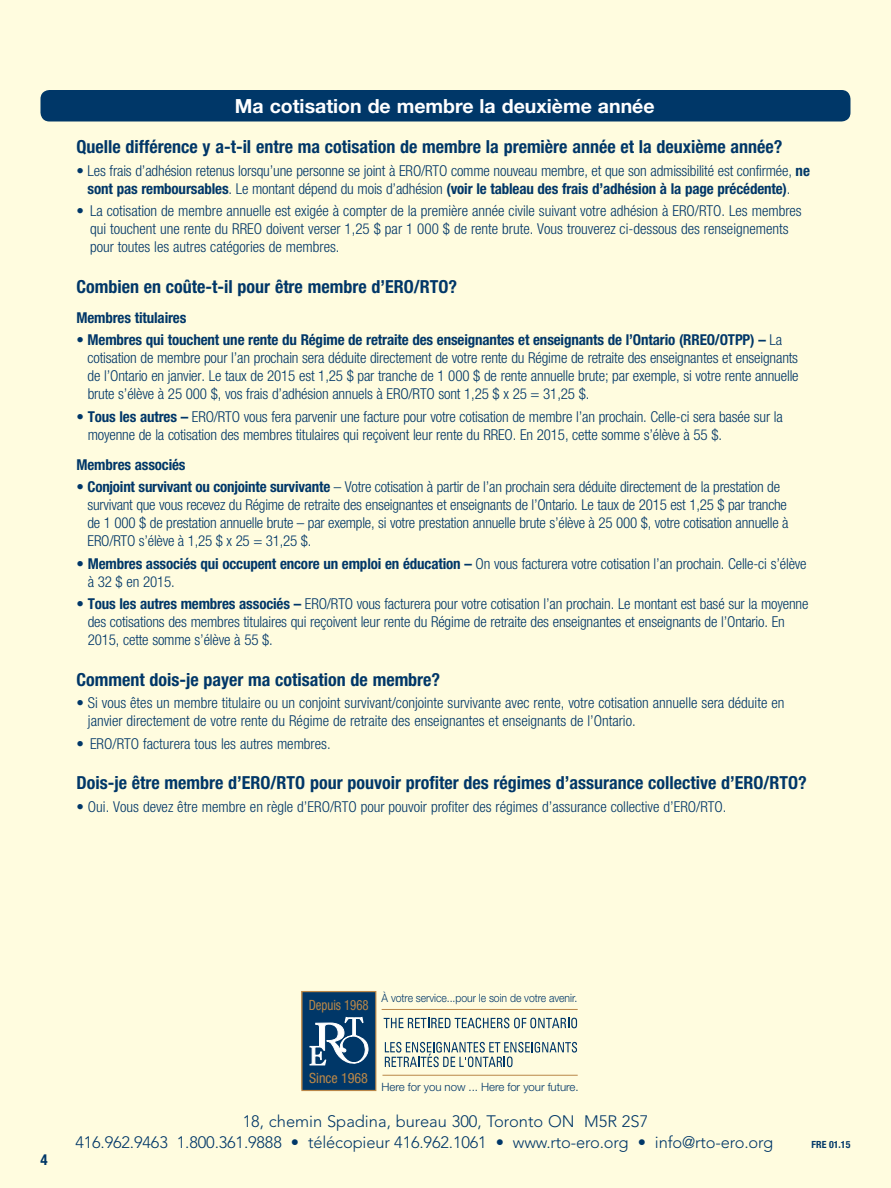
<style>
.page{position:relative;width:891px;height:1188px;background:#fffcdf}
.page>*{position:absolute;margin:0;border:0;box-sizing:border-box;transform-origin:0 0}
.t1{font:700 19.5px "Helvetica Neue";color:#fff}
.t2{font:700 condensed 18px "Helvetica Neue";color:#003768}
.t3{font:300 16.5px/21px "Avenir";letter-spacing:-.01em;color:#003768}
.t4{font:300 condensed 15px/18px "Helvetica Neue";letter-spacing:-.01em;color:#003768}
.t5{font:700 condensed 15px "Helvetica Neue";letter-spacing:-.01em;color:#003768}
.t6{font:condensed 13.95px "Helvetica Neue";letter-spacing:-.005em;color:#ba8748;scale:.91 1}
.t7{font:condensed 13.95px "Helvetica Neue";letter-spacing:-.005em;color:#ba8748}
.t8{font:300 11.4px "Helvetica Neue";letter-spacing:-.005em;color:#003768;scale:.91 1}
.t9{font:300 11.4px "Helvetica Neue";letter-spacing:-.005em;color:#003768}
.t10{font:700 condensed 9.9px "Helvetica Neue";color:#003768}
.s1{font-weight:700}
</style>
<div class="page">
<svg style="left:384px;top:1018px;width:193px;height:10px"></svg>
<svg style="left:385px;top:1042px;width:192px;height:25px"></svg>
<hr style="left:382px;top:1009px;width:196px;height:1px;background:#ba8748">
<hr style="left:382px;top:1075px;width:196px;height:1px;background:#ba8748">
<svg style="left:301px;top:991px;width:75px;height:100px;background:#275277"></svg>
<div style="left:40px;top:90px;width:810px;height:32px;background:#003768;border-radius:9px"></div>
<h1 class="t1" style="left:235px;top:94px;width:421px">Ma cotisation de membre la deuxième année</h1>
<p class="t2" style="left:76px;top:136px;width:708px">Quelle différence y a-t-il entre ma cotisation de membre la première année et la deuxième année?</p>
<p class="t4" style="left:76px;top:162px;width:735px;text-align:center"><span class="s1">•</span> Les frais d’adhésion retenus lorsqu’une personne se joint à ERO/RTO comme nouveau membre, et que son admissibilité est confirmée, <span class="s1">ne sont pas remboursables</span>. Le montant dépend du mois d’adhésion <span class="s1">(voir le tableau des frais d’adhésion à la page précédente)</span>.</p>
<p class="t4" style="left:90px;top:202px;width:713px;text-indent:-14px">• La cotisation de membre annuelle est exigée à compter de la première année civile suivant votre adhésion à ERO/RTO. Les membres qui touchent une rente du RREO doivent verser 1,25 $ par 1 000 $ de rente brute. Vous trouverez ci-dessous des renseignements pour toutes les autres catégories de membres.</p>
<p class="t2" style="left:77px;top:276px;width:382px">Combien en coûte-t-il pour être membre d’ERO/RTO?</p>
<p class="t5" style="left:77px;top:309px;width:111px">Membres titulaires</p>
<p class="t4" style="left:88px;top:331px;width:713px;text-indent:-11px"><span class="s1">• Membres qui touchent une rente du Régime de retraite des enseignantes et enseignants de l’Ontario (RREO/OTPP) –</span> La cotisation de membre pour l’an prochain sera déduite directement de votre rente du Régime de retraite des enseignantes et enseignants de l’Ontario en janvier. Le taux de 2015 est 1,25 $ par tranche de 1 000 $ de rente annuelle brute; par exemple, si votre rente annuelle brute s’élève à 25 000 $, vos frais d’adhésion annuels à ERO/RTO sont 1,25 $ x 25 = 31,25 $.</p>
<p class="t4" style="left:88px;top:408px;width:697px;text-indent:-11px">• <span class="s1">Tous les autres –</span> ERO/RTO vous fera parvenir une facture pour votre cotisation de membre l’an prochain. Celle-ci sera basée sur la moyenne de la cotisation des membres titulaires qui reçoivent leur rente du RREO. En 2015, cette somme s’élève à 55 $.</p>
<p class="t5" style="left:77px;top:456px;width:111px">Membres associés</p>
<p class="t4" style="left:88px;top:478px;width:703px;text-indent:-11px">• <span class="s1">Conjoint survivant ou conjointe survivante</span> – Votre cotisation à partir de l’an prochain sera déduite directement de la prestation de survivant que vous recevez du Régime de retraite des enseignantes et enseignants de l’Ontario. Le taux de 2015 est 1,25 $ par tranche de 1 000 $ de prestation annuelle brute – par exemple, si votre prestation annuelle brute s’élève à 25 000 $, votre cotisation annuelle à ERO/RTO s’élève à 1,25 $ x 25 = 31,25 $.</p>
<p class="t4" style="left:88px;top:555px;width:720px;text-indent:-11px">• <span class="s1">Membres associés qui occupent encore un emploi en éducation –</span> On vous facturera votre cotisation l’an prochain. Celle-ci s’élève à 32 $ en 2015.</p>
<p class="t4" style="left:88px;top:595px;width:722px;text-indent:-11px">• <span class="s1">Tous les autres membres associés –</span> ERO/RTO vous facturera pour votre cotisation l’an prochain. Le montant est basé sur la moyenne des cotisations des membres titulaires qui reçoivent leur rente du Régime de retraite des enseignantes et enseignants de l’Ontario. En<br>2015, cette somme s’élève à 55 $.</p>
<p class="t2" style="left:77px;top:669px;width:365px">Comment dois-je payer ma cotisation de membre?</p>
<p class="t4" style="left:88px;top:694px;width:698px;text-indent:-11px"><span class="s1">•</span> Si vous êtes un membre titulaire ou un conjoint survivant/conjointe survivante avec rente, votre cotisation annuelle sera déduite en janvier directement de votre rente du Régime de retraite des enseignantes et enseignants de l’Ontario.</p>
<p class="t4" style="left:77px;top:735px;width:256px">• ERO/RTO facturera tous les autres membres.</p>
<p class="t2" style="left:77px;top:772px;width:732px">Dois-je être membre d’ERO/RTO pour pouvoir profiter des régimes d’assurance collective d’ERO/RTO?</p>
<p class="t4" style="left:77px;top:798px;width:652px"><span class="s1">•</span> Oui. Vous devez être membre en règle d’ERO/RTO pour pouvoir profiter des régimes d’assurance collective d’ERO/RTO.</p>
<p class="t5" style="left:40px;top:1150px;width:9px">4</p>
<p class="t6" style="left:309px;top:996px;width:66px">Depuis 1968</p>
<p class="t8" style="left:382px;top:991px;width:216px">À votre service...pour le soin de votre avenir.</p>
<p class="t7" style="left:309px;top:1069px;width:59px">Since 1968</p>
<p class="t9" style="left:382px;top:1080px;width:198px">Here for you now ... Here for your future.</p>
<p class="t3" style="left:75px;top:1110px;width:699px;text-indent:167px">18, chemin Spadina, bureau 300, Toronto ON M5R 2S7<br>416.962.9463 1.800.361.9888 • télécopieur 416.962.1061 • www.rto-ero.org • info@rto-ero.org</p>
<p class="t10" style="left:812px;top:1138px;width:40px">FRE 01.15</p>
</div>
